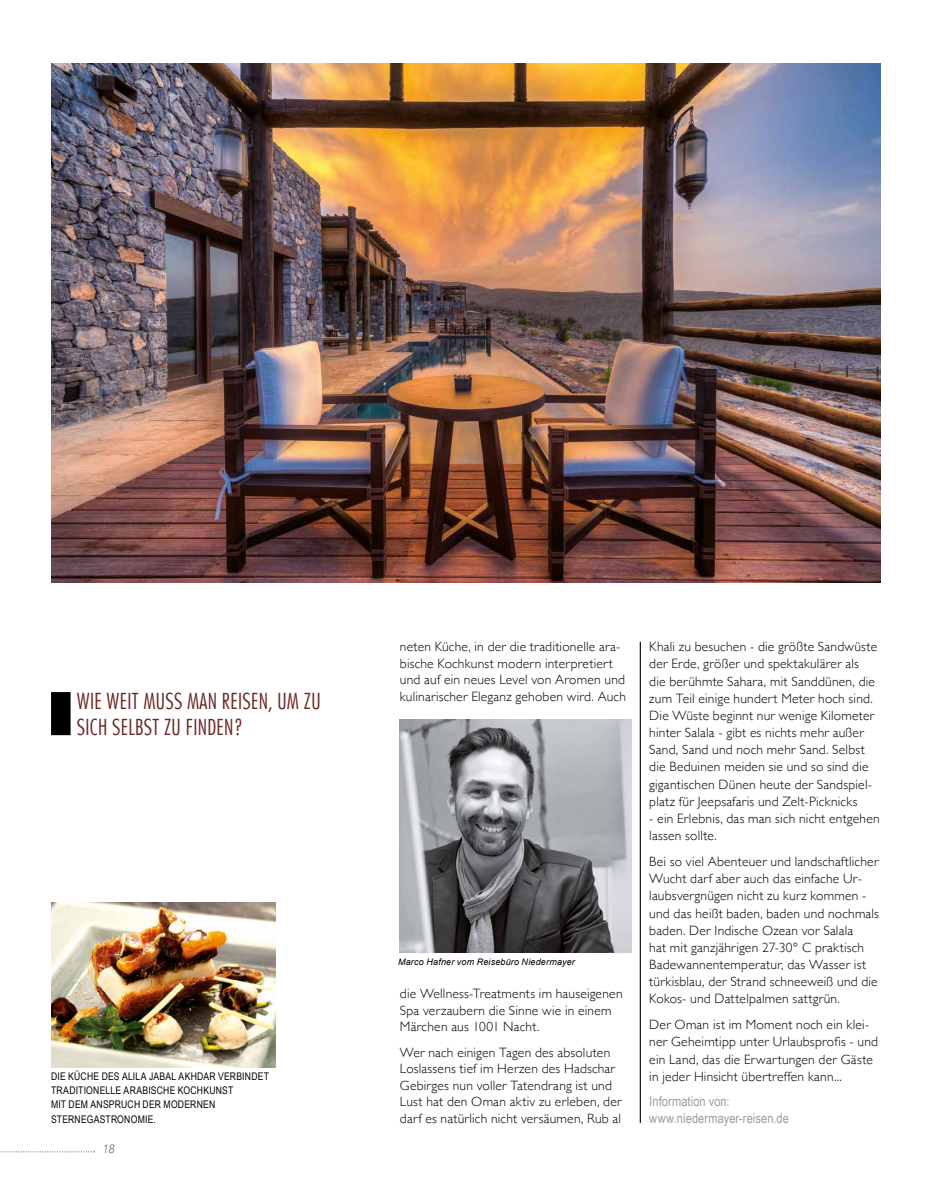
<style>
.page{position:relative;width:936px;height:1191px;background:#fff}
.page>*{position:absolute;margin:0;border:0;box-sizing:border-box;transform-origin:0 0}
.t1{font:300 condensed 21.6px/25.8px "Futura LT";letter-spacing:.015em;color:#6b2824}
.t2{font:300 13.5px/17.2px "Gill Sans";letter-spacing:.015em;color:#000}
.t3{font:13.5px/17px "Arial Narrow";letter-spacing:.005em;color:#9d9d9c}
.t4{font:italic 300 12px "Avenir LT";color:#706f6f}
.t5{font:10.5px/14.4px "Arial Narrow";letter-spacing:.02em;color:#000}
.t6{font:italic 9px "Arial";letter-spacing:.02em;color:#000}
</style>
<div class="page">
<svg style="left:1px;top:1151px;width:94px;height:1px"></svg>
<img style="left:51px;top:64px;width:829px;height:518px">
<img style="left:51px;top:902px;width:225px;height:165px">
<hr style="left:639px;top:642px;width:1px;height:481px;background:#000">
<div style="left:51px;top:692px;width:20px;height:43px;background:#000"></div>
<img style="left:399px;top:720px;width:232px;height:232px">
<h1 class="t1" style="left:77px;top:688px;width:245px">WIE WEIT MUSS MAN REISEN, UM ZU<br>SICH SELBST ZU FINDEN?</h1>
<p class="t5" style="left:51px;top:1068px;width:219px">DIE KÜCHE DES ALILA JABAL AKHDAR VERBINDET<br>TRADITIONELLE ARABISCHE KOCHKUNST<br>MIT DEM ANSPRUCH DER MODERNEN<br>STERNEGASTRONOMIE.</p>
<p class="t4" style="left:102px;top:1142px;width:14px">18</p>
<p class="t2" style="left:400px;top:637px;width:227px;line-height:16.6px">neten Küche, in der die traditionelle ara&shy;bische Kochkunst modern interpretiert und auf ein neues Level von Aromen und kulinarischer Eleganz gehoben wird. Auch</p>
<p class="t6" style="left:398px;top:955px;width:178px">Marco Hafner vom Reisebüro Niedermayer</p>
<p class="t2" style="left:400px;top:984px;width:224px;line-height:16.6px">die Wellness-Treatments im hauseigenen<br>Spa verzaubern die Sinne wie in einem<br>Märchen aus 1001 Nacht.</p>
<p class="t2" style="left:400px;top:1043px;width:223px;line-height:16.6px">Wer nach einigen Tagen des absoluten Loslassens tief im Herzen des Hadschar Gebirges nun voller Tatendrang ist und Lust hat den Oman aktiv zu erleben, der darf es natürlich nicht versäumen, Rub al</p>
<p class="t2" style="left:649px;top:637px;width:229px">Khali zu besuchen - die größte Sandwüste der Erde, größer und spektakulärer als die berühmte Sahara, mit Sanddünen, die zum Teil einige hundert Meter hoch sind.<br>Die Wüste beginnt nur wenige Kilometer hinter Salala - gibt es nichts mehr außer Sand, Sand und noch mehr Sand. Selbst die Beduinen meiden sie und so sind die gigantischen Dünen heute der Sandspiel&shy;platz für Jeepsafaris und Zelt-Picknicks</p>
<p class="t2" style="left:649px;top:809px;width:232px">- ein Erlebnis, das man sich nicht entgehen lassen sollte.</p>
<p class="t2" style="left:649px;top:852px;width:231px">Bei so viel Abenteuer und landschaftlicher Wucht darf aber auch das einfache Ur&shy;laubsvergnügen nicht zu kurz kommen - und das heißt baden, baden und nochmals baden. Der Indische Ozean vor Salala<br>hat mit ganzjährigen 27-30° C praktisch Badewannentemperatur, das Wasser ist türkisblau, der Strand schneeweiß und die Kokos- und Dattelpalmen sattgrün.</p>
<p class="t2" style="left:649px;top:1015px;width:230px">Der Oman ist im Moment noch ein klei&shy;ner Geheimtipp unter Urlaubsprofis - und ein Land, das die Erwartungen der Gäste in jeder Hinsicht übertreffen kann...</p>
<p class="t3" style="left:649px;top:1092px;width:141px">Information von: www.niedermayer-reisen.de</p>
</div>
